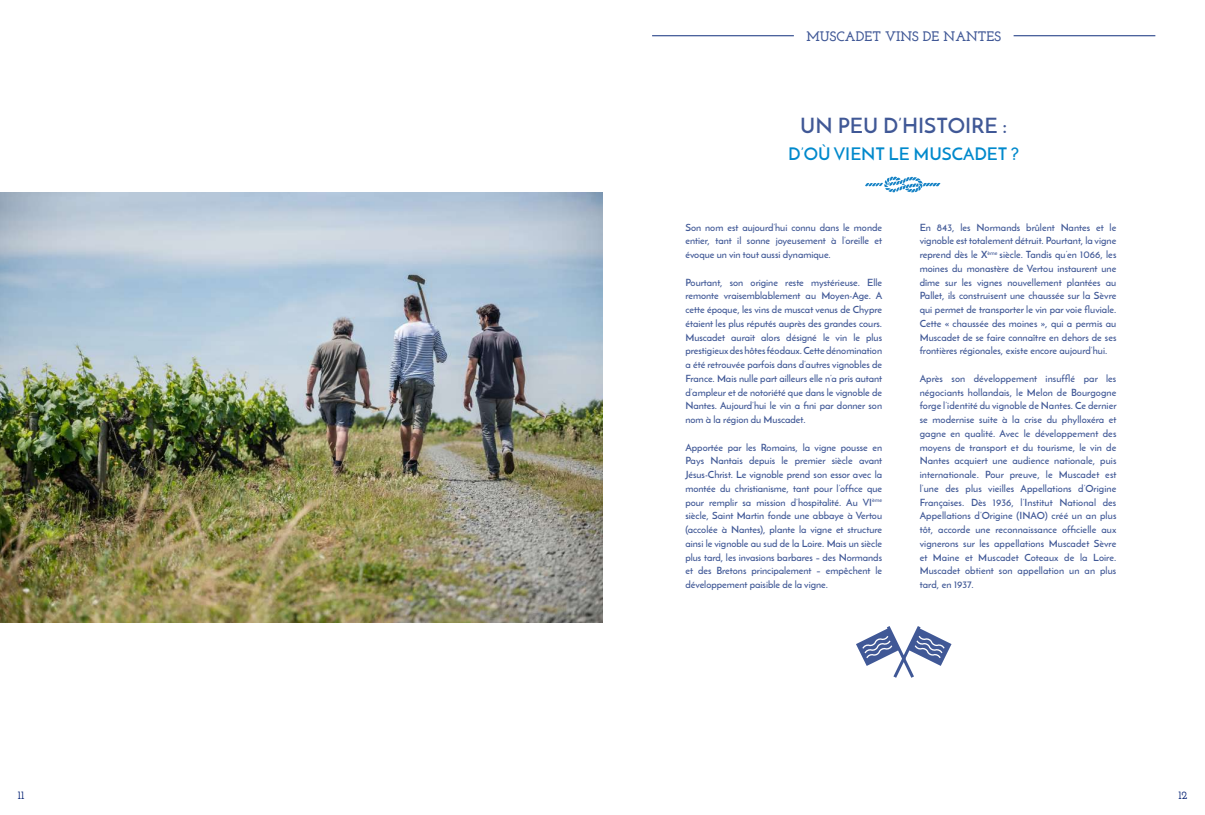
<style>
.page{position:relative;width:1205px;height:815px;background:#fff}
.page>*{position:absolute;margin:0;border:0;box-sizing:border-box;transform-origin:0 0}
.t1{font:600 21.25px "Josefin Sans";color:#405896}
.t2{font:600 17.5px "Josefin Sans";color:#0089cc}
.t3{font:700 13.75px "Josefin Slab";color:#405896}
.t4{font:600 11.25px "Josefin Slab";color:#001e71}
.t5{font:600 10px/13.8px "Josefin Sans";color:#405896;text-align:justify}
</style>
<div class="page">
<hr style="left:652px;top:35px;width:142px;height:1px;background:#405896">
<hr style="left:1013px;top:35px;width:142px;height:1px;background:#405896">
<svg style="left:856px;top:626px;width:95px;height:51px"></svg>
<img style="left:0;top:192px;width:602px;height:431px">
<svg style="left:865px;top:177px;width:75px;height:15px"></svg>
<h3 class="t3" style="left:806px;top:28px;width:196px">MUSCADET VINS DE NANTES</h3>
<h1 class="t1" style="left:800px;top:113px;width:208px">UN PEU D’HISTOIRE :</h1>
<h2 class="t2" style="left:788px;top:143px;width:232px">D’OÙ VIENT LE MUSCADET ?</h2>
<p class="t5" style="left:685px;top:220px;width:198px">Son nom est aujourd’hui connu dans le monde entier, tant il sonne joyeusement à l’oreille et évoque un vin tout aussi dynamique.</p>
<p class="t5" style="left:685px;top:275px;width:198px">Pourtant, son origine reste mystérieuse. Elle remonte vraisemblablement au Moyen-Age. A cette époque, les vins de muscat venus de Chypre étaient les plus réputés auprès des grandes cours.<br>Muscadet aurait alors désigné le vin le plus prestigieux des hôtes féodaux. Cette dénomination a été retrouvée parfois dans d’autres vignobles de France. Mais nulle part ailleurs elle n’a pris autant d’ampleur et de notoriété que dans le vignoble de Nantes. Aujourd’hui le vin a fini par donner son nom à la région du Muscadet.</p>
<p class="t5" style="left:685px;top:440px;width:198px">Apportée par les Romains, la vigne pousse en Pays Nantais depuis le premier siècle avant Jésus-Christ. Le vignoble prend son essor avec la montée du christianisme, tant pour l’office que pour remplir sa mission d’hospitalité. Au VI<sup>ème </sup>siècle, Saint Martin fonde une abbaye à Vertou (accolée à Nantes), plante la vigne et structure ainsi le vignoble au sud de la Loire. Mais un siècle plus tard, les invasions barbares – des Normands et des Bretons principalement – empêchent le développement paisible de la vigne.</p>
<p class="t5" style="left:919px;top:220px;width:198px">En 843, les Normands brûlent Nantes et le vignoble est totalement détruit. Pourtant, la vigne reprend dès le X<sup>ème</sup> siècle. Tandis qu’en 1066, les moines du monastère de Vertou instaurent une dîme sur les vignes nouvellement plantées au Pallet, ils construisent une chaussée sur la Sèvre qui permet de transporter le vin par voie fluviale.<br>Cette « chaussée des moines », qui a permis au Muscadet de se faire connaître en dehors de ses frontières régionales, existe encore aujourd’hui.</p>
<p class="t5" style="left:919px;top:371px;width:198px">Après son développement insufflé par les négociants hollandais, le Melon de Bourgogne forge l’identité du vignoble de Nantes. Ce dernier se modernise suite à la crise du phylloxéra et gagne en qualité. Avec le développement des moyens de transport et du tourisme, le vin de Nantes acquiert une audience nationale, puis internationale. Pour preuve, le Muscadet est l’une des plus vieilles Appellations d’Origine Françaises. Dès 1936, l’Institut National des Appellations d’Origine (INAO) créé un an plus tôt, accorde une reconnaissance officielle aux vignerons sur les appellations Muscadet Sèvre et Maine et Muscadet Coteaux de la Loire.<br>Muscadet obtient son appellation un an plus tard, en 1937.</p>
<p class="t4" style="left:18px;top:788px;width:8px">11</p>
<p class="t4" style="left:1178px;top:788px;width:10px">12</p>
</div>
